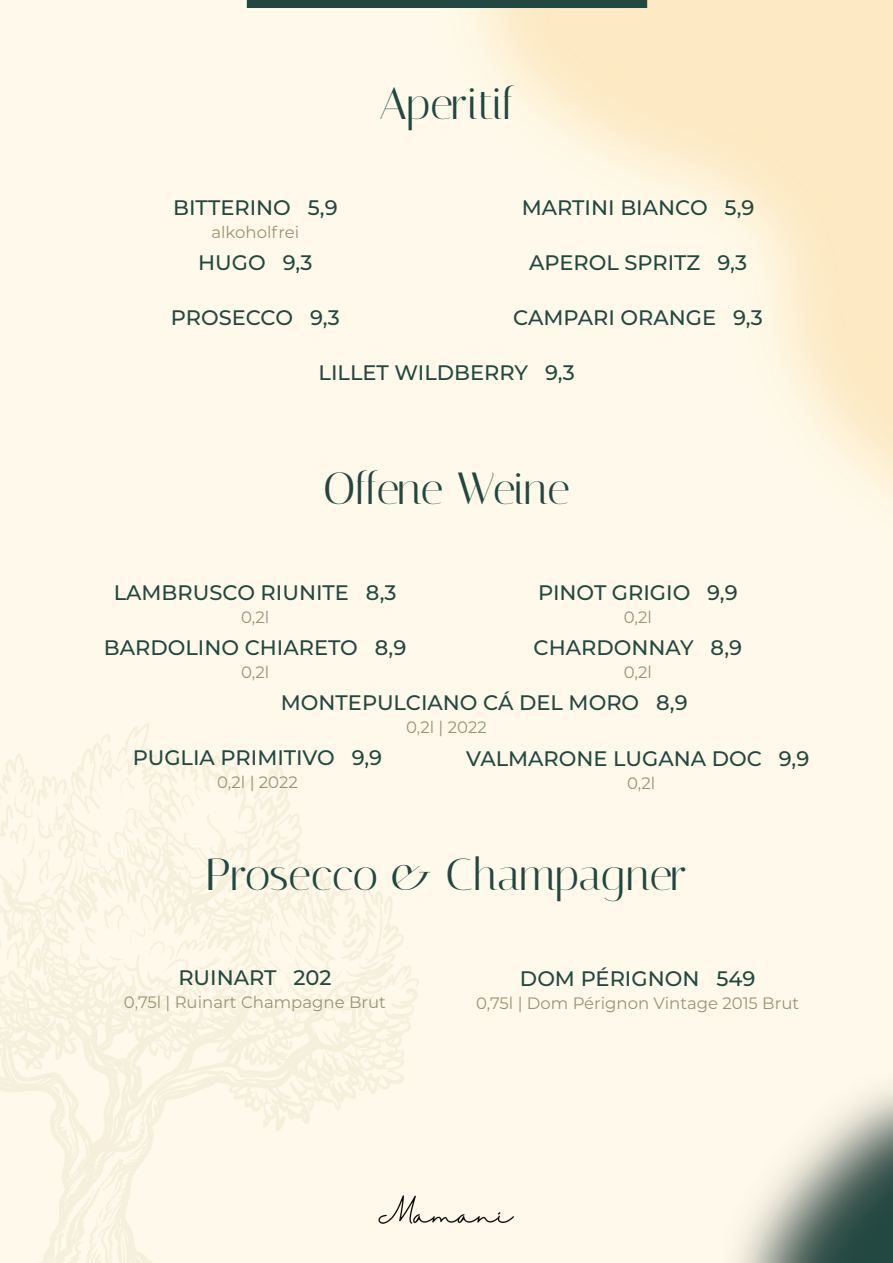
<style>
.page{position:relative;width:893px;height:1263px;background:#fff}
.page>*{position:absolute;margin:0;border:0;box-sizing:border-box;transform-origin:0 0}
.t1{font:45px "Italiana";letter-spacing:-.02em;color:#224741}
.t2{font:500 21px "Montserrat";color:#224841}
.t3{font:16.5px "Montserrat";color:#9c9375}
</style>
<div class="page">
<img style="left:0;top:0;width:893px;height:1263px">
<p class="t2" style="left:173px;top:193px;width:166px">BITTERINO 5,9</p>
<p class="t3" style="left:211px;top:220px;width:89px">alkoholfrei</p>
<h1 class="t1" style="left:379px;top:77px;width:136px">Aperitif</h1>
<p class="t2" style="left:522px;top:193px;width:234px">MARTINI BIANCO 5,9</p>
<p class="t2" style="left:198px;top:248px;width:116px">HUGO 9,3</p>
<p class="t2" style="left:529px;top:248px;width:219px">APEROL SPRITZ 9,3</p>
<p class="t2" style="left:171px;top:303px;width:170px">PROSECCO 9,3</p>
<p class="t2" style="left:513px;top:303px;width:251px">CAMPARI ORANGE 9,3</p>
<p class="t2" style="left:319px;top:358px;width:258px">LILLET WILDBERRY 9,3</p>
<h1 class="t1" style="left:323px;top:462px;width:248px">Offene Weine</h1>
<p class="t2" style="left:114px;top:578px;width:284px">LAMBRUSCO RIUNITE 8,3</p>
<p class="t3" style="left:241px;top:606px;width:30px">0,2l</p>
<p class="t2" style="left:104px;top:633px;width:304px">BARDOLINO CHIARETO 8,9</p>
<p class="t3" style="left:241px;top:661px;width:30px">0,2l</p>
<p class="t2" style="left:538px;top:578px;width:201px">PINOT GRIGIO 9,9</p>
<p class="t3" style="left:624px;top:606px;width:30px">0,2l</p>
<p class="t2" style="left:534px;top:633px;width:210px">CHARDONNAY 8,9</p>
<p class="t3" style="left:624px;top:661px;width:30px">0,2l</p>
<p class="t2" style="left:281px;top:688px;width:408px">MONTEPULCIANO CÁ DEL MORO 8,9</p>
<p class="t3" style="left:406px;top:716px;width:82px">0,2l | 2022</p>
<p class="t2" style="left:133px;top:743px;width:251px">PUGLIA PRIMITIVO 9,9</p>
<p class="t3" style="left:217px;top:771px;width:82px">0,2l | 2022</p>
<p class="t2" style="left:466px;top:744px;width:345px">VALMARONE LUGANA DOC 9,9</p>
<p class="t3" style="left:627px;top:771px;width:30px">0,2l</p>
<h1 class="t1" style="left:206px;top:848px;width:483px">Prosecco &amp; Champagner</h1>
<p class="t2" style="left:178px;top:963px;width:155px">RUINART 202</p>
<p class="t3" style="left:124px;top:991px;width:263px">0,75l | Ruinart Champagne Brut</p>
<p class="t2" style="left:520px;top:963px;width:237px">DOM PÉRIGNON 549</p>
<p class="t3" style="left:476px;top:991px;width:325px">0,75l | Dom Pérignon Vintage 2015 Brut</p>
</div>
